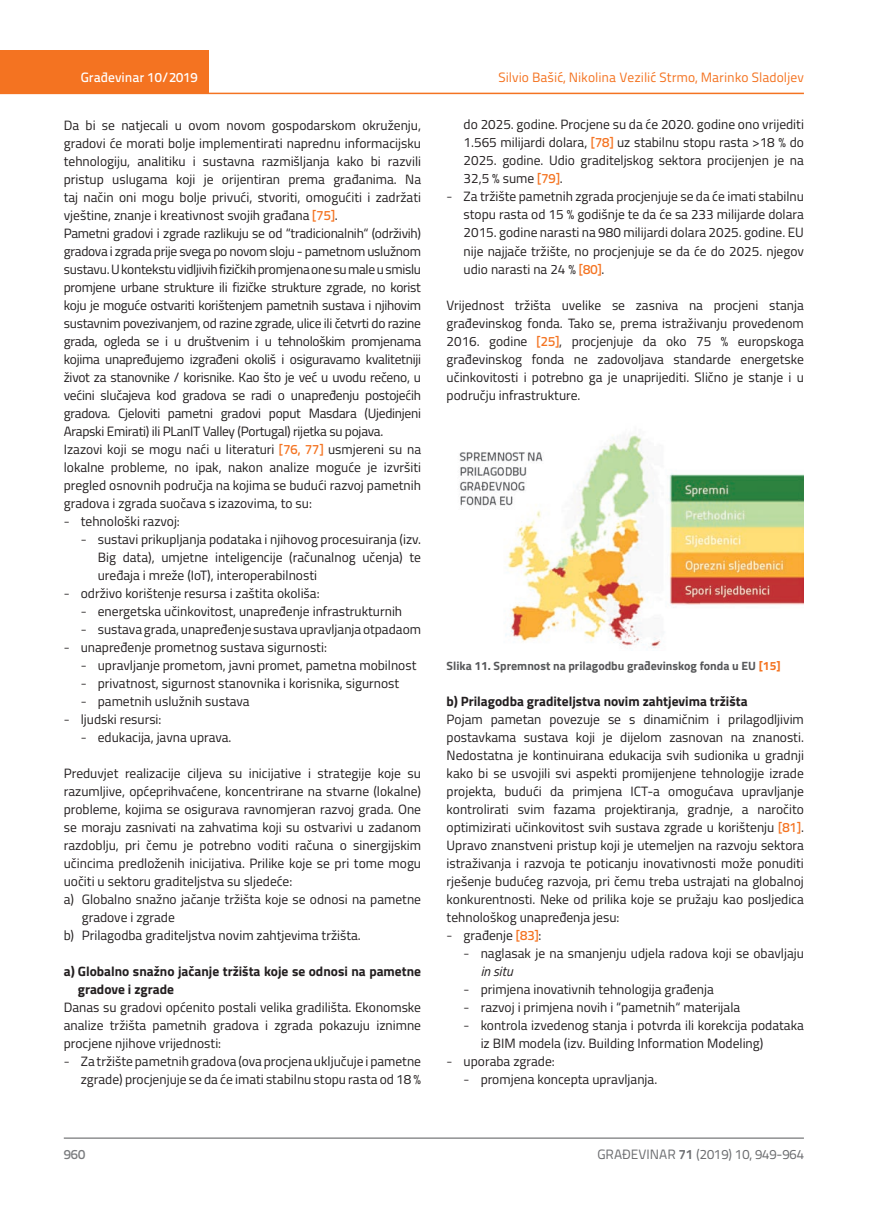
<style>
.page{position:relative;width:872px;height:1212px;background:#fff}
.page>*{position:absolute;margin:0;border:0;box-sizing:border-box;transform-origin:0 0}
.t1{font:13.5px/18px "Titillium";color:#231f20;text-align:justify}
.t2{font:13.5px/18px "Titillium";letter-spacing:-.02em;color:#231f20}
.t3{font:700 13.5px/18px "Titillium";color:#231f20}
.t4{font:13.5px "Titillium Text 22 L";color:#f47321}
.t5{font:13.5px "Titillium Text 22 L";color:#6c6d70}
.t6{font:500 13.5px "Titillium Text 22 L";color:#fff}
.t7{font:500 13.5px "Titillium Text 22 L";color:#787a7d}
.t8{font:700 12px "Titillium";color:#57585a}
.s1{font-family:"Titillium Text 22 L";font-weight:500;color:#f47321}
.s2{font-family:"Titillium Text 22 L";font-weight:300}
.s3{color:#f47321}
.s4{font-style:italic}
.s5{font-weight:700}
</style>
<div class="page">
<div style="left:0;top:50px;width:208px;height:44px;background:#f47321"></div>
<hr style="left:0;top:93px;width:804px;height:1px;background:#f47321">
<hr style="left:64px;top:1138px;width:740px;height:1px;background:#57585a">
<img style="left:459px;top:435px;width:345px;height:213px">
<p class="t6" style="left:81px;top:67px;width:118px">Građevinar 10/2019</p>
<p class="t2" style="left:64px;top:115px;width:359px">Da bi se natjecali u ovom novom gospodarskom okruženju, gradovi će morati bolje implementirati naprednu informacijsku tehnologiju, analitiku i sustavna razmišljanja kako bi razvili pristup uslugama koji je orijentiran prema građanima. Na taj način oni mogu bolje privući, stvoriti, omogućiti i zadržati vještine, znanje i kreativnost svojih građana <span class="s1">[75]</span>.<br>Pametni gradovi i zgrade razlikuju se od “tradicionalnih“ (održivih) gradova i zgrada prije svega po novom sloju - pametnom uslužnom sustavu. U kontekstu vidljivih fizičkih promjena one su male u smislu promjene urbane strukture ili fizičke strukture zgrade, no korist koju je moguće ostvariti korištenjem pametnih sustava i njihovim sustavnim povezivanjem, od razine zgrade, ulice ili četvrti do razine grada, ogleda se i u društvenim i u tehnološkim promjenama kojima unapređujemo izgrađeni okoliš i osiguravamo kvalitetniji život za stanovnike / korisnike. Kao što je već u uvodu rečeno, u većini slučajeva kod gradova se radi o unapređenju postojećih gradova. Cjeloviti pametni gradovi poput Masdara (Ujedinjeni Arapski Emirati) ili PLanIT Valley (Portugal) rijetka su pojava.<br>Izazovi koji se mogu naći u literaturi <span class="s1">[76, 77]</span> usmjereni su na lokalne probleme, no ipak, nakon analize moguće je izvršiti pregled osnovnih područja na kojima se budući razvoj pametnih gradova i zgrada suočava s izazovima, to su:</p>
<p class="t1" style="left:64px;top:511px;width:118px"><span class="s2">-</span> tehnološki razvoj:</p>
<p class="t1" style="left:98px;top:529px;width:325px;text-indent:-17px"><span class="s2">-</span> sustavi prikupljanja podataka i njihovog procesuiranja (izv.<br>Big data), umjetne inteligencije (računalnog učenja) te uređaja i mreže (IoT), interoperabilnosti</p>
<p class="t1" style="left:64px;top:583px;width:257px"><span class="s2">-</span> održivo korištenje resursa i zaštita okoliša:</p>
<p class="t1" style="left:81px;top:601px;width:323px"><span class="s2">-</span> energetska učinkovitost, unapređenje infrastrukturnih</p>
<p class="t1" style="left:81px;top:619px;width:342px"><span class="s2">-</span> sustava grada, unapređenje sustava upravljanja otpadaom</p>
<p class="t1" style="left:64px;top:637px;width:265px"><span class="s2">-</span> unapređenje prometnog sustava sigurnosti:</p>
<p class="t1" style="left:81px;top:655px;width:337px"><span class="s2">-</span> upravljanje prometom, javni promet, pametna mobilnost</p>
<p class="t1" style="left:81px;top:673px;width:320px"><span class="s2">-</span> privatnost, sigurnost stanovnika i korisnika, sigurnost</p>
<p class="t1" style="left:81px;top:691px;width:170px"><span class="s2">-</span> pametnih uslužnih sustava</p>
<p class="t1" style="left:64px;top:709px;width:99px"><span class="s2">-</span> ljudski resursi:</p>
<p class="t1" style="left:81px;top:727px;width:152px"><span class="s2">-</span> edukacija, javna uprava.</p>
<p class="t1" style="left:64px;top:764px;width:359px">Preduvjet realizacije ciljeva su inicijative i strategije koje su</p>
<p class="t1" style="left:64px;top:782px;width:359px">razumljive, općeprihvaćene, koncentrirane na stvarne (lokalne)</p>
<p class="t1" style="left:64px;top:800px;width:359px">probleme, kojima se osigurava ravnomjeran razvoj grada. One</p>
<p class="t1" style="left:64px;top:818px;width:359px">se moraju zasnivati na zahvatima koji su ostvarivi u zadanom</p>
<p class="t1" style="left:64px;top:836px;width:359px">razdoblju, pri čemu je potrebno voditi računa o sinergijskim</p>
<p class="t1" style="left:64px;top:854px;width:359px">učincima predloženih inicijativa. Prilike koje se pri tome mogu</p>
<p class="t1" style="left:64px;top:872px;width:230px">uočiti u sektoru graditeljstva su sljedeće:</p>
<p class="t1" style="left:64px;top:890px;width:359px">a) Globalno snažno jačanje tržišta koje se odnosi na pametne</p>
<p class="t1" style="left:82px;top:908px;width:95px">gradove i zgrade</p>
<p class="t1" style="left:64px;top:926px;width:298px">b) Prilagodba graditeljstva novim zahtjevima tržišta.</p>
<p class="t3" style="left:78px;top:962px;width:345px;text-indent:-14px">a) Globalno snažno jačanje tržišta koje se odnosi na pametne gradove i zgrade</p>
<p class="t1" style="left:64px;top:998px;width:359px">Danas su gradovi općenito postali velika gradilišta. Ekonomske analize tržišta pametnih gradova i zgrada pokazuju iznimne procjene njihove vrijednosti:</p>
<p class="t1" style="left:64px;top:1052px;width:359px;text-align:right"><span class="s2">-</span> Za tržište pametnih gradova (ova procjena uključuje i pametne zgrade) procjenjuje se da će imati stabilnu stopu rasta od 18 %</p>
<p class="t4" style="left:498px;top:68px;width:307px">Silvio Bašić, Nikolina Vezilić Strmo, Marinko Sladoljev</p>
<p class="t1" style="left:463px;top:115px;width:342px">do 2025. godine. Procjene su da će 2020. godine ono vrijediti 1.565 milijardi dolara, <span class="s1">[78]</span> uz stabilnu stopu rasta &gt;18 % do 2025. godine. Udio graditeljskog sektora procijenjen je na 32,5 % sume <span class="s1">[79]</span>.</p>
<p class="t1" style="left:463px;top:187px;width:342px;text-indent:-17px"><span class="s2">-</span> Za tržište pametnih zgrada procjenjuje se da će imati stabilnu stopu rasta od 15 % godišnje te da će sa 233 milijarde dolara 2015. godine narasti na 980 milijardi dolara 2025. godine. EU nije najjače tržište, no procjenjuje se da će do 2025. njegov udio narasti na 24 % <span class="s1">[80]</span>.</p>
<p class="t1" style="left:446px;top:295px;width:359px">Vrijednost tržišta uvelike se zasniva na procjeni stanja građevinskog fonda. Tako se, prema istraživanju provedenom 2016. godine <span class="s1">[25]</span>, procjenjuje da oko 75 % europskoga građevinskog fonda ne zadovoljava standarde energetske učinkovitosti i potrebno ga je unaprijediti. Slično je stanje i u području infrastrukture.</p>
<p class="t8" style="left:446px;top:657px;width:335px">Slika 11. Spremnost na prilagodbu građevinskog fonda u EU <span class="s3">[15]</span></p>
<p class="t3" style="left:446px;top:692px;width:302px">b) Prilagodba graditeljstva novim zahtjevima tržišta</p>
<p class="t1" style="left:446px;top:710px;width:359px">Pojam pametan povezuje se s dinamičnim i prilagodljivim postavkama sustava koji je dijelom zasnovan na znanosti.<br>Nedostatna je kontinuirana edukacija svih sudionika u gradnji kako bi se usvojili svi aspekti promijenjene tehnologije izrade projekta, budući da primjena ICT-a omogućava upravljanje kontrolirati svim fazama projektiranja, gradnje, a naročito optimizirati učinkovitost svih sustava zgrade u korištenju <span class="s1">[81]</span>.<br>Upravo znanstveni pristup koji je utemeljen na razvoju sektora istraživanja i razvoja te poticanju inovativnosti može ponuditi rješenje budućeg razvoja, pri čemu treba ustrajati na globalnoj konkurentnosti. Neke od prilika koje se pružaju kao posljedica tehnološkog unapređenja jesu:</p>
<p class="t1" style="left:446px;top:926px;width:96px"><span class="s2">-</span> građenje <span class="s1">[83]</span>:</p>
<p class="t1" style="left:480px;top:944px;width:325px;text-indent:-17px"><span class="s2">-</span> naglasak je na smanjenju udjela radova koji se obavljaju <span class="s4">in situ</span></p>
<p class="t1" style="left:463px;top:980px;width:252px"><span class="s2">-</span> primjena inovativnih tehnologija građenja</p>
<p class="t1" style="left:463px;top:998px;width:278px"><span class="s2">-</span> razvoj i primjena novih i “pametnih“ materijala</p>
<p class="t1" style="left:480px;top:1016px;width:325px;text-indent:-17px"><span class="s2">-</span> kontrola izvedenog stanja i potvrda ili korekcija podataka iz BIM modela (izv. Building Information Modeling)</p>
<p class="t1" style="left:446px;top:1052px;width:110px"><span class="s2">-</span> uporaba zgrade:</p>
<p class="t1" style="left:463px;top:1070px;width:195px"><span class="s2">-</span> promjena koncepta upravljanja.</p>
<p class="t7" style="left:64px;top:1144px;width:23px">960</p>
<p class="t5" style="left:597px;top:1144px;width:208px">GRAĐEVINAR <span class="s5">71</span> (2019) 10, 949-964</p>
</div>
